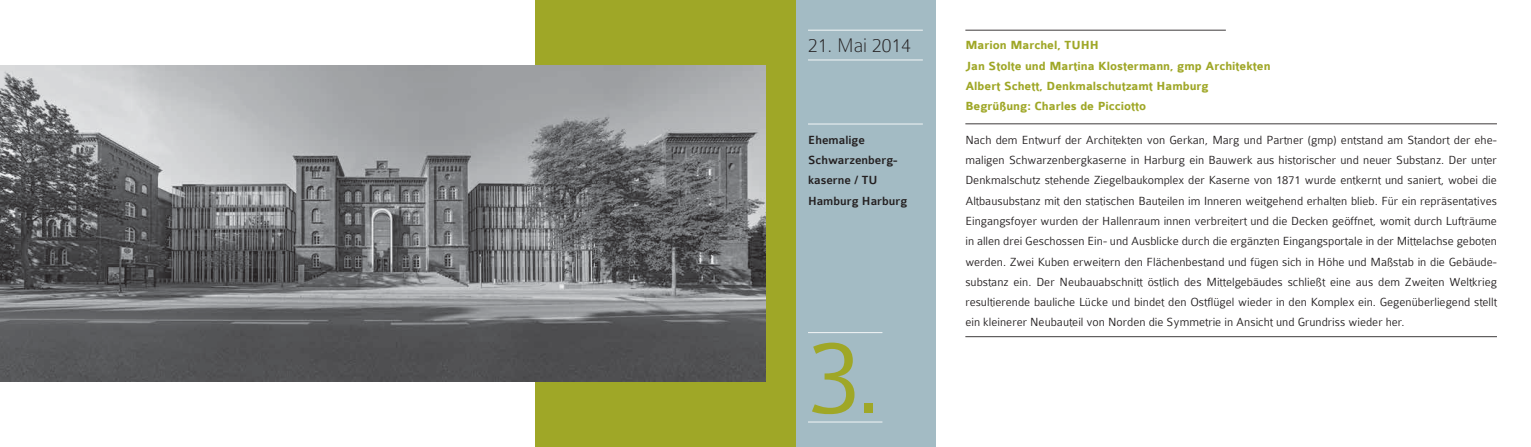
<style>
.page{position:relative;width:1531px;height:447px;background:#fff}
.page>*{position:absolute;margin:0;border:0;box-sizing:border-box;transform-origin:0 0}
.t1{font:300 112.5px "Colaborate";color:#9fa727}
.t2{font:100 21px "Colaborate";color:#231f20}
.t3{font:300 12.6px/20.2px "Colaborate";color:#231f20;text-align:justify}
.t4{font:700 12.6px/20.2px "Colaborate";color:#9fa727}
.t5{font:500 12.6px/20.2px "Colaborate";color:#231f20}
</style>
<div class="page">
<div style="left:795px;top:0;width:140px;height:446px;background:#a3bbc4"></div>
<div style="left:535px;top:0;width:260px;height:446px;background:#9fa727"></div>
<hr style="left:965px;top:30px;width:261px;height:1px;background:#231f20">
<hr style="left:965px;top:123px;width:532px;height:1px;background:#231f20">
<hr style="left:808px;top:123px;width:115px;height:1px;background:#fff">
<hr style="left:808px;top:30px;width:115px;height:1px;background:#fff">
<hr style="left:808px;top:60px;width:115px;height:1px;background:#fff">
<hr style="left:808px;top:421px;width:74px;height:1px;background:#fff">
<hr style="left:808px;top:332px;width:74px;height:1px;background:#fff">
<hr style="left:965px;top:336px;width:532px;height:1px;background:#231f20">
<img style="left:0;top:66px;width:765px;height:315px">
<h2 class="t2" style="left:808px;top:35px;width:104px">21. Mai 2014</h2>
<p class="t4" style="left:965px;top:36px;width:307px">Marion Marchel, TUHH<br>Jan Stolte und Martina Klostermann, gmp Architekten Albert Schett, Denkmalschutzamt Hamburg Begrüßung: Charles de Picciotto</p>
<p class="t5" style="left:808px;top:130px;width:101px">Ehemalige<br>Schwarzenberg&shy;kaserne / TU<br>Hamburg Harburg</p>
<h1 class="t1" style="left:808px;top:318px;width:76px">3.</h1>
<p class="t3" style="left:965px;top:130px;width:533px">Nach dem Entwurf der Architekten von Gerkan, Marg und Partner (gmp) entstand am Standort der ehe&shy;maligen Schwarzenbergkaserne in Harburg ein Bauwerk aus historischer und neuer Substanz. Der unter Denkmalschutz stehende Ziegelbaukomplex der Kaserne von 1871 wurde entkernt und saniert, wobei die Altbausubstanz mit den statischen Bauteilen im Inneren weitgehend erhalten blieb. Für ein repräsentatives Eingangsfoyer wurden der Hallenraum innen verbreitert und die Decken geöffnet, womit durch Lufträume in allen drei Geschossen Ein- und Ausblicke durch die ergänzten Eingangsportale in der Mittelachse geboten werden. Zwei Kuben erweitern den Flächenbestand und fügen sich in Höhe und Maßstab in die Gebäude&shy;substanz ein. Der Neubauabschnitt östlich des Mittelgebäudes schließt eine aus dem Zweiten Weltkrieg resultierende bauliche Lücke und bindet den Ostflügel wieder in den Komplex ein. Gegenüberliegend stellt ein kleinerer Neubauteil von Norden die Symmetrie in Ansicht und Grundriss wieder her.</p>
</div>
